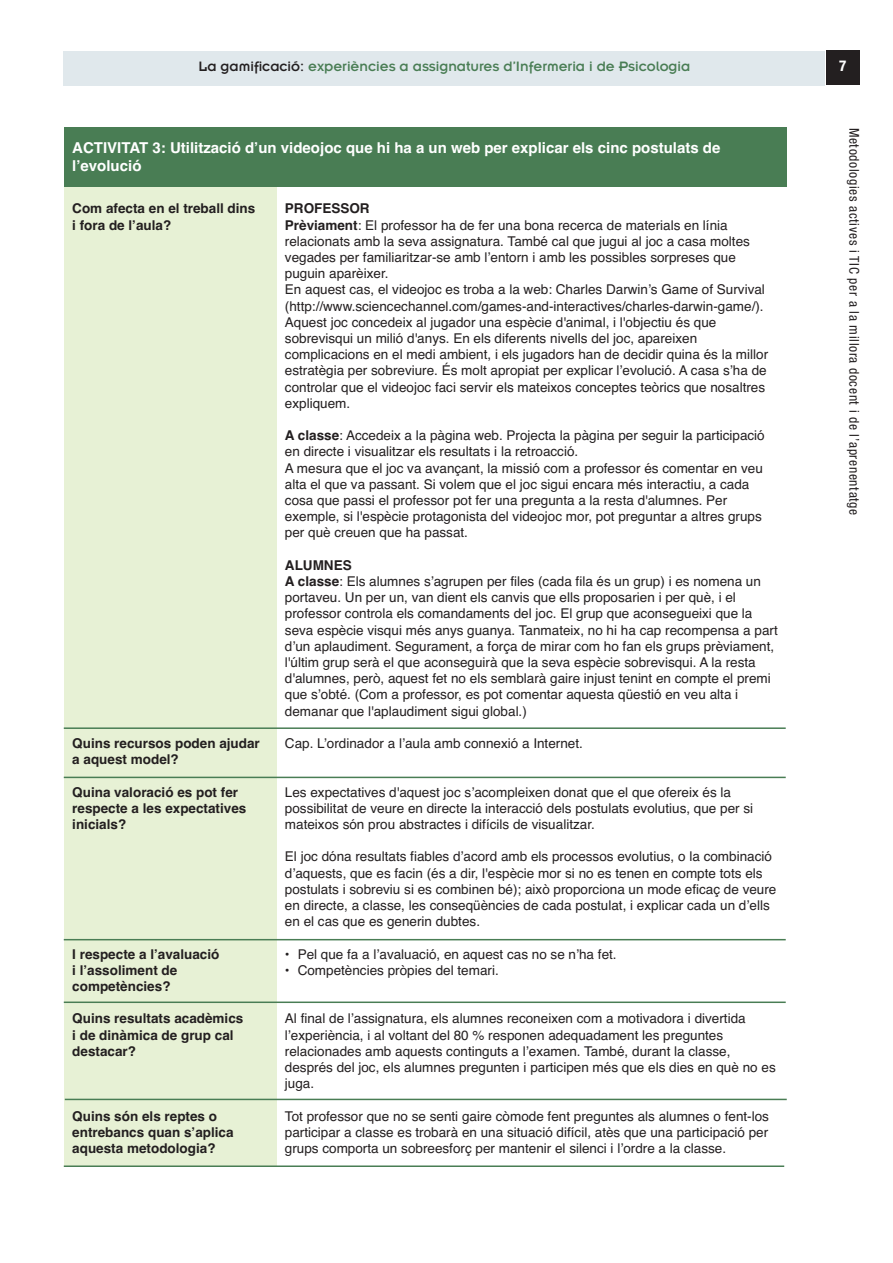
<style>
.page{position:relative;width:893px;height:1263px;background:#fff}
.page>*{position:absolute;margin:0;border:0;box-sizing:border-box;transform-origin:0 0}
.t1{font:700 15px/18px "Helvetica";color:#fff}
.t2{font:15px "Insignia";color:#497d54}
.t3{font:700 condensed 15px "Helvetica Neue LT Std";color:#fff}
.t4{font:13.5px/16.2px "Helvetica";color:#231f20}
.t5{font:700 13.5px/16.2px "Helvetica";color:#231f20}
.t6{font:condensed 13.5px "Helvetica Neue LT Std";letter-spacing:.05em;color:#231f20}
.s1{color:#231f20}
.s2{font-weight:700}
</style>
<div class="page">
<div style="left:64px;top:51px;width:761px;height:34px;background:#e0e8ec"></div>
<div style="left:826px;top:51px;width:33px;height:34px;background:#231f20"></div>
<div style="left:64px;top:187px;width:212px;height:979px;background:#e7f1d5"></div>
<hr style="left:64px;top:1165px;width:720px;height:2px;background:#497d54">
<hr style="left:65px;top:1099px;width:722px;height:1px;background:#497d54">
<hr style="left:64px;top:1002px;width:722px;height:1px;background:#497d54">
<hr style="left:64px;top:939px;width:722px;height:1px;background:#497d54">
<hr style="left:64px;top:727px;width:722px;height:2px;background:#497d54">
<hr style="left:64px;top:777px;width:722px;height:1px;background:#497d54">
<div style="left:64px;top:128px;width:723px;height:59px;background:#497d54"></div>
<p class="t2" style="left:199px;top:62px;width:493px"><span class="s1">La gamificació:</span> experiències a assignatures d’Infermeria i de Psicologia</p>
<p class="t1" style="left:72px;top:140px;width:649px">ACTIVITAT 3: Utilització d’un videojoc que hi ha a un web per explicar els cinc postulats de l’evolució</p>
<p class="t5" style="left:72px;top:202px;width:185px">Com afecta en el treball dins i fora de l’aula?</p>
<p class="t5" style="left:72px;top:736px;width:189px">Quins recursos poden ajudar a aquest model?</p>
<p class="t5" style="left:72px;top:785px;width:176px">Quina valoració es pot fer respecte a les expectatives inicials?</p>
<p class="t5" style="left:72px;top:947px;width:149px">I respecte a l’avaluació i l’assoliment de competències?</p>
<p class="t5" style="left:72px;top:1012px;width:173px">Quins resultats acadèmics i de dinàmica de grup cal destacar?</p>
<p class="t5" style="left:72px;top:1109px;width:163px">Quins són els reptes o entrebancs quan s’aplica aquesta metodologia?</p>
<p class="t4" style="left:285px;top:202px;width:485px"><span class="s2">PROFESSOR<br>Prèviament</span>: El professor ha de fer una bona recerca de materials en línia relacionats amb la seva assignatura. També cal que jugui al joc a casa moltes vegades per familiaritzar-se amb l’entorn i amb les possibles sorpreses que puguin aparèixer.<br>En aquest cas, el videojoc es troba a la web: Charles Darwin’s Game of Survival (http://www.sciencechannel.com/games-and-interactives/charles-darwin-game/).<br>Aquest joc concedeix al jugador una espècie d'animal, i l'objectiu és que sobrevisqui un milió d'anys. En els diferents nivells del joc, apareixen complicacions en el medi ambient, i els jugadors han de decidir quina és la millor estratègia per sobreviure. És molt apropiat per explicar l’evolució. A casa s’ha de controlar que el videojoc faci servir els mateixos conceptes teòrics que nosaltres expliquem.</p>
<p class="t4" style="left:285px;top:429px;width:481px"><span class="s2">A classe</span>: Accedeix a la pàgina web. Projecta la pàgina per seguir la participació en directe i visualitzar els resultats i la retroacció.<br>A mesura que el joc va avançant, la missió com a professor és comentar en veu alta el que va passant. Si volem que el joc sigui encara més interactiu, a cada cosa que passi el professor pot fer una pregunta a la resta d'alumnes. Per exemple, si l'espècie protagonista del videojoc mor, pot preguntar a altres grups per què creuen que ha passat.</p>
<p class="t4" style="left:285px;top:558px;width:494px"><span class="s2">ALUMNES<br>A classe</span>: Els alumnes s’agrupen per files (cada fila és un grup) i es nomena un portaveu. Un per un, van dient els canvis que ells proposarien i per què, i el professor controla els comandaments del joc. El grup que aconsegueixi que la seva espècie visqui més anys guanya. Tanmateix, no hi ha cap recompensa a part d’un aplaudiment. Segurament, a força de mirar com ho fan els grups prèviament, l'últim grup serà el que aconseguirà que la seva espècie sobrevisqui. A la resta d'alumnes, però, aquest fet no els semblarà gaire injust tenint en compte el premi que s’obté. (Com a professor, es pot comentar aquesta qüestió en veu alta i demanar que l'aplaudiment sigui global.)</p>
<p class="t4" style="left:285px;top:736px;width:299px">Cap. L’ordinador a l’aula amb connexió a Internet.</p>
<p class="t4" style="left:285px;top:785px;width:470px">Les expectatives d'aquest joc s’acompleixen donat que el que ofereix és la possibilitat de veure en directe la interacció dels postulats evolutius, que per si mateixos són prou abstractes i difícils de visualitzar.</p>
<p class="t4" style="left:285px;top:850px;width:493px">El joc dóna resultats fiables d’acord amb els processos evolutius, o la combinació d’aquests, que es facin (és a dir, l'espècie mor si no es tenen en compte tots els postulats i sobreviu si es combinen bé); això proporciona un mode eficaç de veure en directe, a classe, les conseqüències de cada postulat, i explicar cada un d’ells en el cas que es generin dubtes.</p>
<p class="t4" style="left:285px;top:947px;width:333px">• Pel que fa a l’avaluació, en aquest cas no se n’ha fet.</p>
<p class="t4" style="left:285px;top:963px;width:215px">• Competències pròpies del temari.</p>
<p class="t4" style="left:285px;top:1012px;width:492px">Al final de l’assignatura, els alumnes reconeixen com a motivadora i divertida l’experiència, i al voltant del 80 % responen adequadament les preguntes relacionades amb aquests continguts a l’examen. També, durant la classe, després del joc, els alumnes pregunten i participen més que els dies en què no es juga.</p>
<p class="t4" style="left:285px;top:1109px;width:485px;text-align:justify">Tot professor que no se senti gaire còmode fent preguntes als alumnes o fent-los participar a classe es trobarà en una situació difícil, atès que una participació per grups comporta un sobreesforç per mantenir el silenci i l’ordre a la classe.</p>
<p class="t3" style="left:839px;top:60px;width:9px">7</p>
<p class="t6" style="left:859px;top:128px;width:389px;rotate:90deg">Metodologies actives i TIC per a la millora docent i de l’aprenentatge</p>
</div>
